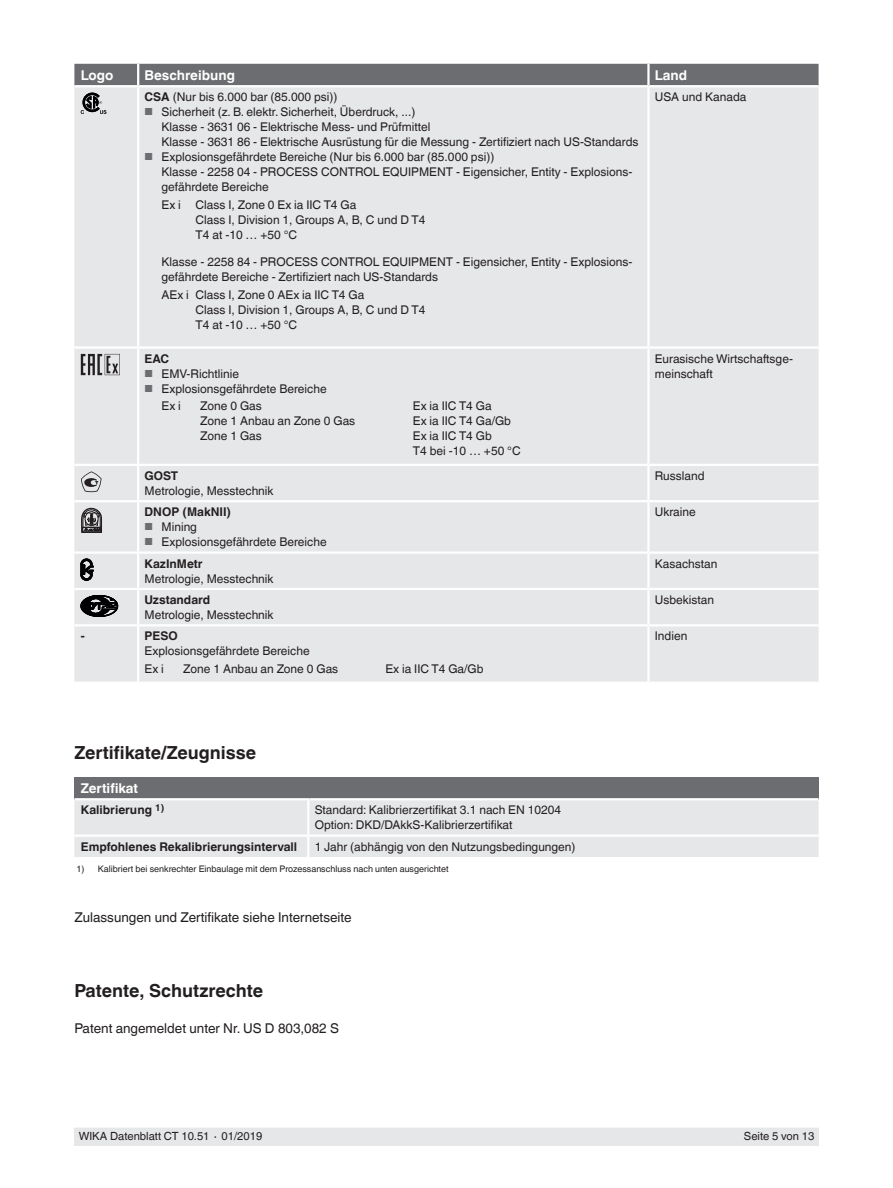
<style>
.page{position:relative;width:893px;height:1188px;background:#fff}
.page>*{position:absolute;margin:0;border:0;box-sizing:border-box;transform-origin:0 0}
.t1{font:700 18px "Helvetica World";color:#231f20}
.t2{font:13.5px "Helvetica World";color:#231f20}
.t3{font:700 13.5px "Helvetica World";color:#fff}
.t4{font:12px/15px "Helvetica World";color:#231f20}
.t5{font:700 12px "Helvetica World";color:#231f20}
.t6{font:11.25px "Helvetica World";color:#231f20}
.t7{font:9px "Helvetica World";color:#231f20}
.s1{font-weight:700}
.s2{font-size:10.2px;color:#6c6d70}
</style>
<div class="page">
<div style="left:74px;top:1128px;width:745px;height:17px;background:#e6e7e9"></div>
<div style="left:74px;top:64px;width:745px;height:21px;background:#6c6d70"></div>
<div style="left:74px;top:87px;width:745px;height:595px;background:#e6e7e9"></div>
<hr style="left:138px;top:551px;width:510px;height:3px;background:#fff">
<hr style="left:137px;top:626px;width:2px;height:56px;background:#fff">
<hr style="left:647px;top:626px;width:3px;height:56px;background:#fff">
<hr style="left:137px;top:554px;width:2px;height:34px;background:#fff">
<hr style="left:647px;top:554px;width:3px;height:34px;background:#fff">
<hr style="left:647px;top:502px;width:3px;height:49px;background:#fff">
<hr style="left:138px;top:588px;width:510px;height:2px;background:#fff">
<hr style="left:648px;top:588px;width:171px;height:2px;background:#fff">
<hr style="left:137px;top:502px;width:2px;height:49px;background:#fff">
<hr style="left:74px;top:588px;width:64px;height:2px;background:#fff">
<hr style="left:74px;top:500px;width:64px;height:2px;background:#fff">
<hr style="left:138px;top:500px;width:510px;height:2px;background:#fff">
<hr style="left:648px;top:500px;width:171px;height:2px;background:#fff">
<hr style="left:137px;top:590px;width:2px;height:34px;background:#fff">
<hr style="left:647px;top:590px;width:3px;height:34px;background:#fff">
<hr style="left:74px;top:624px;width:64px;height:2px;background:#fff">
<hr style="left:138px;top:624px;width:510px;height:2px;background:#fff">
<hr style="left:648px;top:624px;width:171px;height:2px;background:#fff">
<hr style="left:74px;top:346px;width:64px;height:3px;background:#fff">
<hr style="left:74px;top:464px;width:64px;height:2px;background:#fff">
<hr style="left:648px;top:346px;width:171px;height:3px;background:#fff">
<hr style="left:648px;top:464px;width:171px;height:2px;background:#fff">
<hr style="left:138px;top:346px;width:510px;height:3px;background:#fff">
<hr style="left:137px;top:349px;width:2px;height:115px;background:#fff">
<hr style="left:647px;top:349px;width:3px;height:115px;background:#fff">
<hr style="left:138px;top:464px;width:510px;height:2px;background:#fff">
<hr style="left:647px;top:87px;width:3px;height:259px;background:#fff">
<hr style="left:137px;top:87px;width:2px;height:259px;background:#fff">
<hr style="left:74px;top:551px;width:64px;height:3px;background:#fff">
<hr style="left:648px;top:551px;width:171px;height:3px;background:#fff">
<hr style="left:137px;top:64px;width:2px;height:21px;background:#fff">
<hr style="left:647px;top:64px;width:3px;height:21px;background:#fff">
<hr style="left:647px;top:466px;width:3px;height:34px;background:#fff">
<hr style="left:137px;top:466px;width:2px;height:34px;background:#fff">
<svg style="left:81px;top:93px;width:25px;height:21px"></svg>
<svg style="left:81px;top:354px;width:39px;height:21px"></svg>
<svg style="left:81px;top:471px;width:20px;height:22px"></svg>
<svg style="left:81px;top:508px;width:21px;height:25px"></svg>
<svg style="left:81px;top:559px;width:12px;height:21px"></svg>
<svg style="left:81px;top:595px;width:37px;height:22px"></svg>
<div style="left:74px;top:777px;width:745px;height:22px;background:#6c6d70"></div>
<div style="left:74px;top:800px;width:745px;height:57px;background:#e6e7e9"></div>
<hr style="left:74px;top:798px;width:235px;height:2px;background:#fff">
<hr style="left:307px;top:800px;width:2px;height:35px;background:#fff">
<hr style="left:309px;top:798px;width:510px;height:2px;background:#fff">
<hr style="left:74px;top:835px;width:235px;height:2px;background:#fff">
<hr style="left:309px;top:835px;width:510px;height:2px;background:#fff">
<hr style="left:307px;top:837px;width:2px;height:20px;background:#fff">
<p class="t3" style="left:81px;top:67px;width:34px">Logo</p>
<p class="t3" style="left:145px;top:67px;width:92px">Beschreibung</p>
<p class="t3" style="left:655px;top:67px;width:34px">Land</p>
<p class="t4" style="left:145px;top:90px;width:195px"><span class="s1">CSA</span> (Nur bis 6.000 bar (85.000 psi))</p>
<p class="t4" style="left:162px;top:105px;width:478px;text-indent:-17px"><span class="s2">■</span> Sicherheit (z. B. elektr. Sicherheit, Überdruck, ...)<br>Klasse - 3631 06 - Elektrische Mess- und Prüfmittel<br>Klasse - 3631 86 - Elektrische Ausrüstung für die Messung - Zertifiziert nach US-Standards</p>
<p class="t4" style="left:162px;top:150px;width:472px;text-indent:-17px"><span class="s2">■</span> Explosionsgefährdete Bereiche (Nur bis 6.000 bar (85.000 psi))<br>Klasse - 2258 04 - PROCESS CONTROL EQUIPMENT - Eigensicher, Entity - Explosions&shy;gefährdete Bereiche</p>
<p class="t4" style="left:196px;top:197px;width:231px;text-indent:-34px">Ex i Class I, Zone 0 Ex ia IIC T4 Ga<br>Class I, Division 1, Groups A, B, C und D T4<br>T4 at -10 … +50 °C</p>
<p class="t4" style="left:162px;top:255px;width:472px">Klasse - 2258 84 - PROCESS CONTROL EQUIPMENT - Eigensicher, Entity - Explosions&shy;gefährdete Bereiche - Zertifiziert nach US-Standards</p>
<p class="t4" style="left:196px;top:287px;width:231px;text-indent:-34px">AEx i Class I, Zone 0 AEx ia IIC T4 Ga<br>Class I, Division 1, Groups A, B, C und D T4<br>T4 at -10 … +50 °C</p>
<p class="t4" style="left:655px;top:90px;width:93px">USA und Kanada</p>
<p class="t5" style="left:145px;top:351px;width:26px">EAC</p>
<p class="t4" style="left:145px;top:366px;width:96px"><span class="s2">■</span> EMV-Richtlinie</p>
<p class="t4" style="left:162px;top:379px;width:167px;line-height:17.9px;text-indent:-17px"><span class="s2">■</span> Explosionsgefährdete Bereiche<br>Ex i</p>
<p class="t4" style="left:200px;top:399px;width:63px">Zone 0 Gas</p>
<p class="t4" style="left:413px;top:399px;width:80px">Ex ia IIC T4 Ga</p>
<p class="t4" style="left:200px;top:414px;width:157px">Zone 1 Anbau an Zone 0 Gas</p>
<p class="t4" style="left:413px;top:414px;width:100px">Ex ia IIC T4 Ga/Gb</p>
<p class="t4" style="left:200px;top:429px;width:63px">Zone 1 Gas</p>
<p class="t4" style="left:413px;top:429px;width:109px">Ex ia IIC T4 Gb<br>T4 bei -10 … +50 °C</p>
<p class="t5" style="left:145px;top:469px;width:35px">GOST</p>
<p class="t4" style="left:145px;top:483px;width:130px">Metrologie, Messtechnik</p>
<p class="t5" style="left:145px;top:505px;width:88px">DNOP (MakNII)</p>
<p class="t4" style="left:145px;top:520px;width:54px"><span class="s2">■</span> Mining</p>
<p class="t4" style="left:145px;top:535px;width:184px"><span class="s2">■</span> Explosionsgefährdete Bereiche</p>
<p class="t5" style="left:145px;top:556px;width:60px">KazInMetr</p>
<p class="t4" style="left:145px;top:571px;width:130px">Metrologie, Messtechnik</p>
<p class="t5" style="left:145px;top:593px;width:67px">Uzstandard</p>
<p class="t4" style="left:145px;top:607px;width:130px">Metrologie, Messtechnik</p>
<p class="t5" style="left:81px;top:629px;width:5px">-</p>
<p class="t5" style="left:145px;top:629px;width:35px">PESO</p>
<p class="t4" style="left:145px;top:642px;width:167px;line-height:17.9px">Explosionsgefährdete Bereiche<br>Ex i</p>
<p class="t4" style="left:183px;top:662px;width:157px">Zone 1 Anbau an Zone 0 Gas</p>
<p class="t4" style="left:385px;top:662px;width:100px">Ex ia IIC T4 Ga/Gb</p>
<h1 class="t1" style="left:74px;top:742px;width:183px">Zertifikate/Zeugnisse</h1>
<p class="t3" style="left:81px;top:780px;width:59px">Zertifikat</p>
<p class="t5" style="left:81px;top:803px;width:85px">Kalibrierung <sup>1)</sup></p>
<p class="t4" style="left:315px;top:803px;width:248px">Standard: Kalibrierzertifikat 3.1 nach EN 10204<br>Option: DKD/DAkkS-Kalibrierzertifikat</p>
<p class="t5" style="left:81px;top:839px;width:218px">Empfohlenes Rekalibrierungsintervall</p>
<p class="t4" style="left:315px;top:839px;width:262px">1 Jahr (abhängig von den Nutzungsbedingungen)</p>
<p class="t7" style="left:77px;top:863px;width:374px">1) Kalibriert bei senkrechter Einbaulage mit dem Prozessanschluss nach unten ausgerichtet</p>
<p class="t2" style="left:74px;top:909px;width:279px">Zulassungen und Zertifikate siehe Internetseite</p>
<h1 class="t1" style="left:74px;top:980px;width:190px">Patente, Schutzrechte</h1>
<p class="t2" style="left:74px;top:1020px;width:266px">Patent angemeldet unter Nr. US D 803,082 S</p>
<p class="t4" style="left:655px;top:351px;width:140px">Eurasische Wirtschaftsge&shy;meinschaft</p>
<p class="t4" style="left:655px;top:468px;width:51px">Russland</p>
<p class="t4" style="left:655px;top:505px;width:42px">Ukraine</p>
<p class="t4" style="left:655px;top:556px;width:64px">Kasachstan</p>
<p class="t4" style="left:655px;top:592px;width:61px">Usbekistan</p>
<p class="t4" style="left:655px;top:629px;width:34px">Indien</p>
<p class="t6" style="left:79px;top:1130px;width:185px">WIKA Datenblatt CT 10.51 ∙ 01/2019</p>
<p class="t6" style="left:744px;top:1130px;width:72px">Seite 5 von 13</p>
</div>
